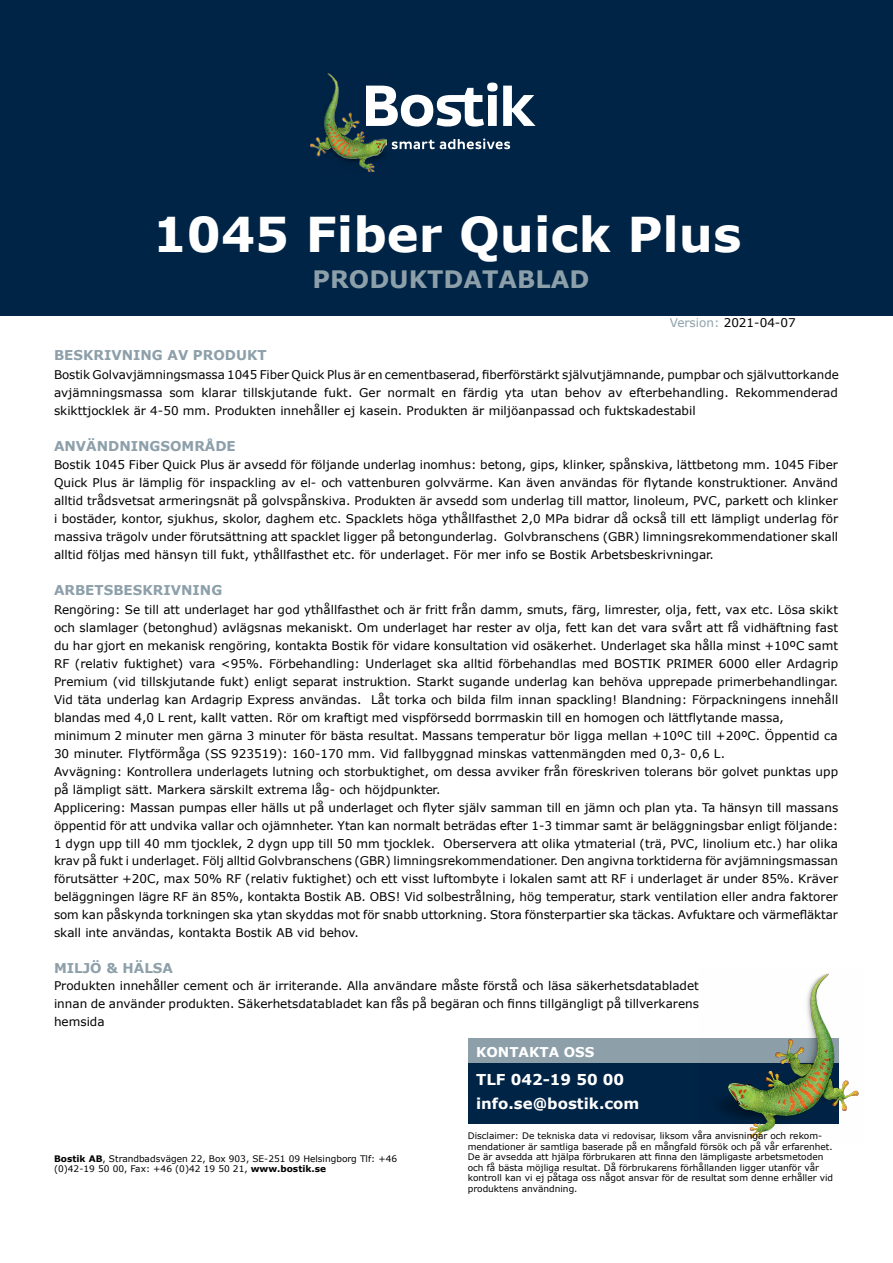
<style>
.page{position:relative;width:893px;height:1263px;background:#fff}
.page>*{position:absolute;margin:0;border:0;box-sizing:border-box;transform-origin:0 0}
.t1{font:700 48px "Verdana";color:#fff}
.t2{font:700 24px "Verdana";color:#8da0aa}
.t3{font:700 15px/24px "Verdana";color:#fff}
.t4{font:700 13.5px "Verdana";color:#8da0aa}
.t5{font:700 13.5px "Verdana";color:#fff}
.t6{font:12px/18px "Verdana";color:#000;text-align:justify}
.t7{font:9px/10.5px "Verdana";color:#000}
.s1{color:#8da0aa}
.s2{font-weight:700}
</style>
<div class="page">
<div style="left:0;top:0;width:893px;height:316px;background:#002446"></div>
<img style="left:311px;top:73px;width:75px;height:98px">
<svg style="left:392px;top:139px;width:118px;height:10px"></svg>
<svg style="left:366px;top:83px;width:170px;height:44px"></svg>
<div style="left:469px;top:1038px;width:370px;height:26px;background:#8da0aa"></div>
<div style="left:469px;top:1063px;width:370px;height:61px;background:#002446"></div>
<img style="left:719px;top:973px;width:140px;height:165px">
<h1 class="t1" style="left:153px;top:201px;width:590px">1045 Fiber Quick Plus</h1>
<h2 class="t2" style="left:313px;top:262px;width:278px">PRODUKTDATABLAD</h2>
<p class="t6" style="left:670px;top:313px;width:127px"><span class="s1">Version:</span> 2021-04-07</p>
<p class="t4" style="left:54px;top:346px;width:214px">BESKRIVNING AV PRODUKT</p>
<p class="t6" style="left:54px;top:365px;width:786px">Bostik Golvavjämningsmassa 1045 Fiber Quick Plus är en cementbaserad, fiberförstärkt självutjämnande, pumpbar och självuttorkande avjämningsmassa som klarar tillskjutande fukt. Ger normalt en färdig yta utan behov av efterbehandling. Rekommenderad skikttjocklek är 4-50 mm. Produkten innehåller ej kasein. Produkten är miljöanpassad och fuktskadestabil</p>
<p class="t4" style="left:54px;top:436px;width:183px">ANVÄNDNINGSOMRÅDE</p>
<p class="t6" style="left:54px;top:456px;width:786px">Bostik 1045 Fiber Quick Plus är avsedd för följande underlag inomhus: betong, gips, klinker, spånskiva, lättbetong mm. 1045 Fiber Quick Plus är lämplig för inspackling av el- och vattenburen golvvärme. Kan även användas för flytande konstruktioner. Använd alltid trådsvetsat armeringsnät på golvspånskiva. Produkten är avsedd som underlag till mattor, linoleum, PVC, parkett och klinker i bostäder, kontor, sjukhus, skolor, daghem etc. Spacklets höga ythållfasthet 2,0 MPa bidrar då också till ett lämpligt underlag för massiva trägolv under förutsättning att spacklet ligger på betongunderlag. Golvbranschens (GBR) limningsrekommendationer skall alltid följas med hänsyn till fukt, ythållfasthet etc. för underlaget. För mer info se Bostik Arbetsbeskrivningar.</p>
<p class="t4" style="left:54px;top:581px;width:170px">ARBETSBESKRIVNING</p>
<p class="t6" style="left:54px;top:600px;width:786px;text-align:left">Rengöring: Se till att underlaget har god ythållfasthet och är fritt från damm, smuts, färg, limrester, olja, fett, vax etc. Lösa skikt och slamlager (betonghud) avlägsnas mekaniskt. Om underlaget har rester av olja, fett kan det vara svårt att få vidhäftning fast du har gjort en mekanisk rengöring, kontakta Bostik för vidare konsultation vid osäkerhet. Underlaget ska hålla minst +10ºC samt RF (relativ fuktighet) vara &lt;95%. Förbehandling: Underlaget ska alltid förbehandlas med BOSTIK PRIMER 6000 eller Ardagrip Premium (vid tillskjutande fukt) enligt separat instruktion. Starkt sugande underlag kan behöva upprepade primerbehandlingar.<br>Vid täta underlag kan Ardagrip Express användas. Låt torka och bilda film innan spackling! Blandning: Förpackningens innehåll blandas med 4,0 L rent, kallt vatten. Rör om kraftigt med vispförsedd borrmaskin till en homogen och lättflytande massa, minimum 2 minuter men gärna 3 minuter för bästa resultat. Massans temperatur bör ligga mellan +10ºC till +20ºC. Öppentid ca 30 minuter. Flytförmåga (SS 923519): 160-170 mm. Vid fallbyggnad minskas vattenmängden med 0,3- 0,6 L.<br>Avvägning: Kontrollera underlagets lutning och storbuktighet, om dessa avviker från föreskriven tolerans bör golvet punktas upp på lämpligt sätt. Markera särskilt extrema låg- och höjdpunkter.<br>Applicering: Massan pumpas eller hälls ut på underlaget och flyter själv samman till en jämn och plan yta. Ta hänsyn till massans öppentid för att undvika vallar och ojämnheter. Ytan kan normalt beträdas efter 1-3 timmar samt är beläggningsbar enligt följande:<br>1 dygn upp till 40 mm tjocklek, 2 dygn upp till 50 mm tjocklek. Oberservera att olika ytmaterial (trä, PVC, linolium etc.) har olika krav på fukt i underlaget. Följ alltid Golvbranschens (GBR) limningsrekommendationer. Den angivna torktiderna för avjämningsmassan förutsätter +20C, max 50% RF (relativ fuktighet) och ett visst luftombyte i lokalen samt att RF i underlaget är under 85%. Kräver beläggningen lägre RF än 85%, kontakta Bostik AB. OBS! Vid solbestrålning, hög temperatur, stark ventilation eller andra faktorer som kan påskynda torkningen ska ytan skyddas mot för snabb uttorkning. Stora fönsterpartier ska täckas. Avfuktare och värmefläktar skall inte användas, kontakta Bostik AB vid behov.</p>
<p class="t4" style="left:54px;top:959px;width:121px">MILJÖ &amp; HÄLSA</p>
<p class="t6" style="left:54px;top:977px;width:646px">Produkten innehåller cement och är irriterande. Alla användare måste förstå och läsa säkerhetsdatabladet innan de använder produkten. Säkerhetsdatabladet kan fås på begäran och finns tillgängligt på tillverkarens hemsida</p>
<p class="t5" style="left:476px;top:1042px;width:120px">KONTAKTA OSS</p>
<p class="t3" style="left:476px;top:1067px;width:165px">TLF 042-19 50 00 info.se@bostik.com</p>
<p class="t7" style="left:54px;top:1153px;width:345px"><span class="s2">Bostik AB</span>, Strandbadsvägen 22, Box 903, SE-251 09 Helsingborg Tlf: +46 (0)42-19 50 00, Fax: +46 (0)42 19 50 21, <span class="s2">www.bostik.se</span></p>
<p class="t7" style="left:468px;top:1130px;width:367px">Disclaimer: De tekniska data vi redovisar, liksom våra anvisningar och rekom&shy;mendationer är samtliga baserade på en mångfald försök och på vår erfarenhet.<br>De är avsedda att hjälpa förbrukaren att finna den lämpligaste arbetsmetoden och få bästa möjliga resultat. Då förbrukarens förhållanden ligger utanför vår kontroll kan vi ej påtaga oss något ansvar för de resultat som denne erhåller vid produktens användning.</p>
</div>
